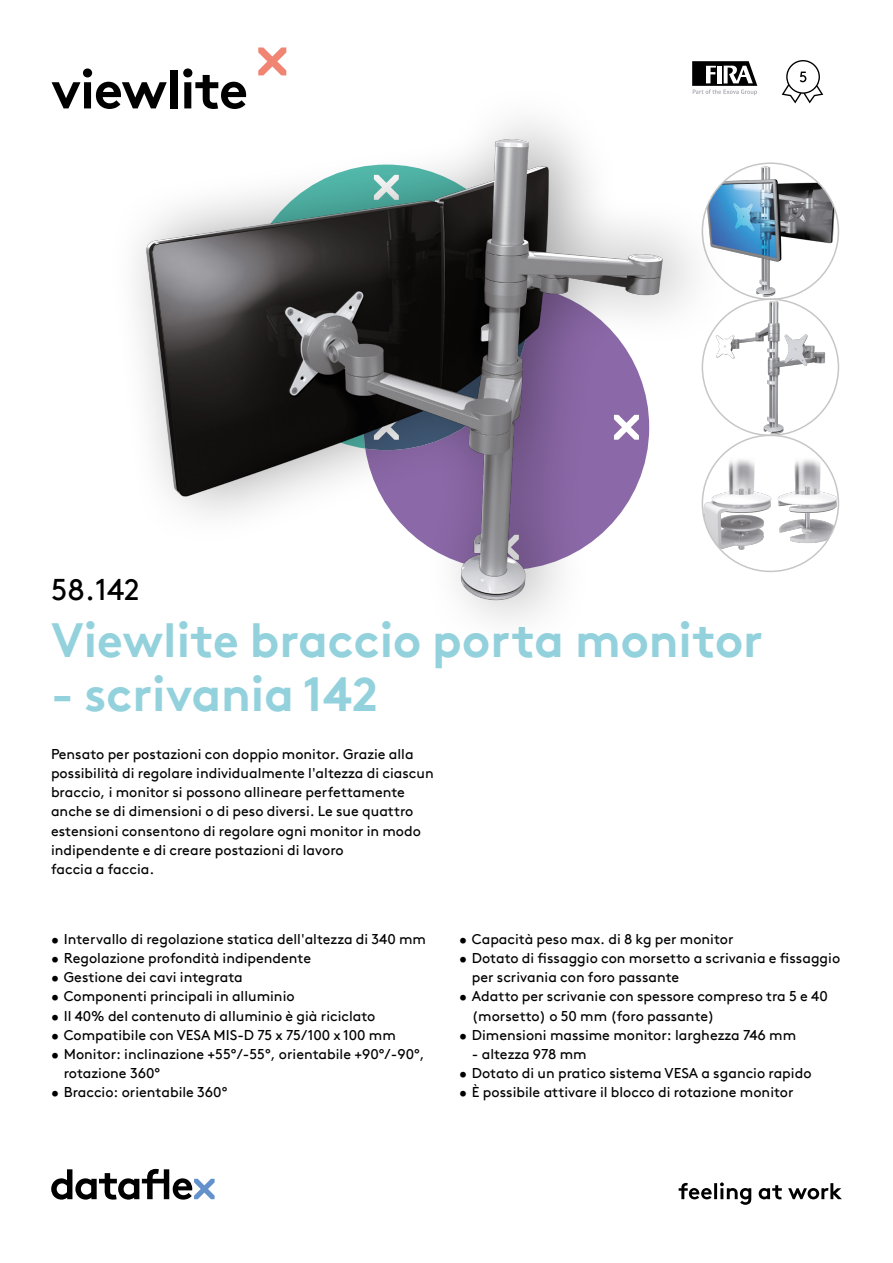
<style>
.page{position:relative;width:893px;height:1263px;background:#fff}
.page>*{position:absolute;margin:0;border:0;box-sizing:border-box;transform-origin:0 0}
.hoofdstuk{font:700 54px "Brown Pro TT";letter-spacing:-.02em;color:#000}
.productnaam{font:700 48px "Brown Pro TT";color:#93d2dd}
.productnummer{font:30px "Brown Pro TT";color:#000}
.omschrijving{font:14.25px/19.2px "Brown Pro TT";color:#000}
</style>
<div class="page">
<svg style="left:51px;top:1169px;width:164px;height:30px"></svg>
<svg style="left:679px;top:1182px;width:163px;height:23px"></svg>
<svg style="left:258px;top:47px;width:28px;height:28px"></svg>
<img style="left:731px;top:165px;width:107px;height:133px">
<img style="left:731px;top:301px;width:96px;height:134px">
<img style="left:731px;top:455px;width:107px;height:97px">
<img style="left:142px;top:133px;width:526px;height:473px">
<svg style="left:692px;top:61px;width:65px;height:34px"></svg>
<svg style="left:782px;top:60px;width:41px;height:43px"></svg>
<p class="hoofdstuk" style="left:51px;top:46px;width:198px">viewlite</p>
<p class="productnummer" style="left:51px;top:566px;width:90px">58.142</p>
<p class="productnaam" style="left:51px;top:601px;width:713px">Viewlite braccio porta monitor</p>
<p class="productnaam" style="left:51px;top:655px;width:329px">- scrivania 142</p>
<p class="omschrijving" style="left:51px;top:743px;width:384px">Pensato per postazioni con doppio monitor. Grazie alla possibilità di regolare individualmente l'altezza di ciascun braccio, i monitor si possono allineare perfettamente anche se di dimensioni o di peso diversi. Le sue quattro estensioni consentono di regolare ogni monitor in modo indipendente e di creare postazioni di lavoro<br>faccia a faccia.</p>
<p class="omschrijving" style="left:51px;top:928px;width:376px">• Intervallo di regolazione statica dell'altezza di 340 mm</p>
<p class="omschrijving" style="left:51px;top:947px;width:262px">• Regolazione profondità indipendente</p>
<p class="omschrijving" style="left:51px;top:966px;width:193px">• Gestione dei cavi integrata</p>
<p class="omschrijving" style="left:51px;top:986px;width:245px">• Componenti principali in alluminio</p>
<p class="omschrijving" style="left:51px;top:1005px;width:326px">• Il 40% del contenuto di alluminio è già riciclato</p>
<p class="omschrijving" style="left:51px;top:1024px;width:346px">• Compatibile con VESA MIS-D 75 x 75/100 x 100 mm</p>
<p class="omschrijving" style="left:64px;top:1043px;width:362px;text-indent:-13px">• Monitor: inclinazione +55°/-55°, orientabile +90°/-90°, rotazione 360°</p>
<p class="omschrijving" style="left:51px;top:1081px;width:178px">• Braccio: orientabile 360°</p>
<p class="omschrijving" style="left:459px;top:928px;width:276px">• Capacità peso max. di 8 kg per monitor</p>
<p class="omschrijving" style="left:472px;top:947px;width:370px;text-indent:-13px">• Dotato di fissaggio con morsetto a scrivania e fissaggio per scrivania con foro passante</p>
<p class="omschrijving" style="left:472px;top:986px;width:357px;text-indent:-13px">• Adatto per scrivanie con spessore compreso tra 5 e 40 (morsetto) o 50 mm (foro passante)</p>
<p class="omschrijving" style="left:459px;top:1024px;width:339px">• Dimensioni massime monitor: larghezza 746 mm</p>
<p class="omschrijving" style="left:472px;top:1043px;width:116px">- altezza 978 mm</p>
<p class="omschrijving" style="left:459px;top:1062px;width:354px">• Dotato di un pratico sistema VESA a sgancio rapido</p>
<p class="omschrijving" style="left:459px;top:1081px;width:336px">• È possibile attivare il blocco di rotazione monitor</p>
</div>
